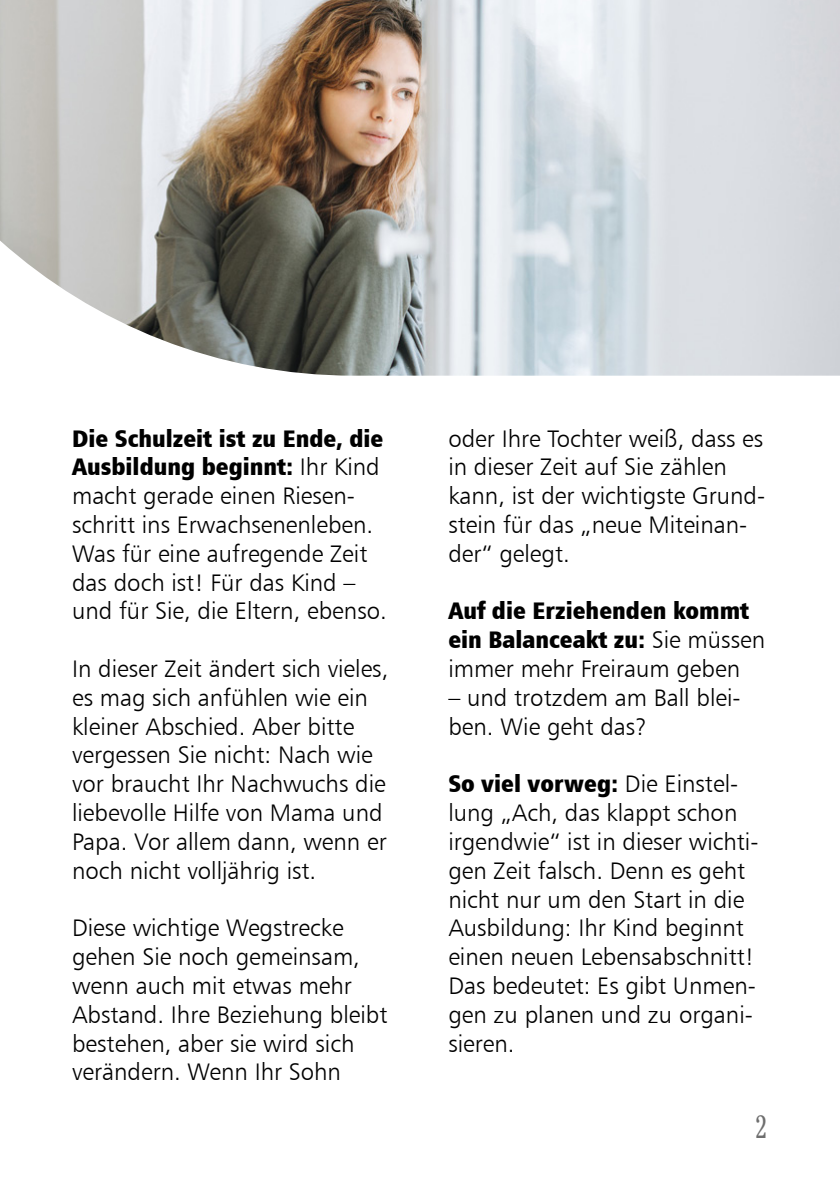
<style>
.page{position:relative;width:840px;height:1191px;background:#fff}
.page>*{position:absolute;margin:0;border:0;box-sizing:border-box;transform-origin:0 0}
.t1{font:300 condensed 32px "Cheltenham";color:#6e6e6e}
.t2{font:24px/28.8px "Humanist 777 BT Light B";color:#000}
.t3{font:24px/28.8px "Humanist 777 BT Extra Black Cond B";color:#000}
.s1{font-family:"Humanist 777 BT Light B"}
</style>
<div class="page">
<img style="left:0;top:0;width:839px;height:376px">
<p class="t3" style="left:72px;top:423px;width:313px">Die Schulzeit ist zu Ende, die<br>Ausbildung beginnt: <span class="s1">Ihr Kind</span></p>
<p class="t2" style="left:72px;top:481px;width:316px">macht gerade einen Riesen&shy;schritt ins Erwachsenenleben.<br>Was für eine aufregende Zeit das doch ist! Für das Kind – und für Sie, die Eltern, ebenso.</p>
<p class="t2" style="left:72px;top:654px;width:317px">In dieser Zeit ändert sich vieles, es mag sich anfühlen wie ein kleiner Abschied. Aber bitte vergessen Sie nicht: Nach wie vor braucht Ihr Nachwuchs die liebevolle Hilfe von Mama und<br>Papa. Vor allem dann, wenn er noch nicht volljährig ist.</p>
<p class="t2" style="left:72px;top:913px;width:317px">Diese wichtige Wegstrecke gehen Sie noch gemeinsam, wenn auch mit etwas mehr<br>Abstand. Ihre Beziehung bleibt bestehen, aber sie wird sich verändern. Wenn Ihr Sohn</p>
<p class="t2" style="left:448px;top:423px;width:318px">oder Ihre Tochter weiß, dass es in dieser Zeit auf Sie zählen kann, ist der wichtigste Grund&shy;stein für das „neue Miteinan&shy;der“ gelegt.</p>
<p class="t3" style="left:448px;top:596px;width:318px">Auf die Erziehenden kommt ein Balanceakt zu: <span class="s1">Sie müssen</span></p>
<p class="t2" style="left:448px;top:654px;width:293px">immer mehr Freiraum geben</p>
<p class="t2" style="left:448px;top:682px;width:293px">– und trotzdem am Ball blei&shy;ben. Wie geht das?</p>
<p class="t3" style="left:448px;top:769px;width:291px">So viel vorweg: <span class="s1">Die Einstel-</span></p>
<p class="t2" style="left:448px;top:798px;width:311px">lung „Ach, das klappt schon irgendwie“ ist in dieser wichti&shy;gen Zeit falsch. Denn es geht nicht nur um den Start in die<br>Ausbildung: Ihr Kind beginnt einen neuen Lebensabschnitt!<br>Das bedeutet: Es gibt Unmen&shy;gen zu planen und zu organi&shy;sieren.</p>
<h1 class="t1" style="left:755px;top:1108px;width:14px">2</h1>
</div>
